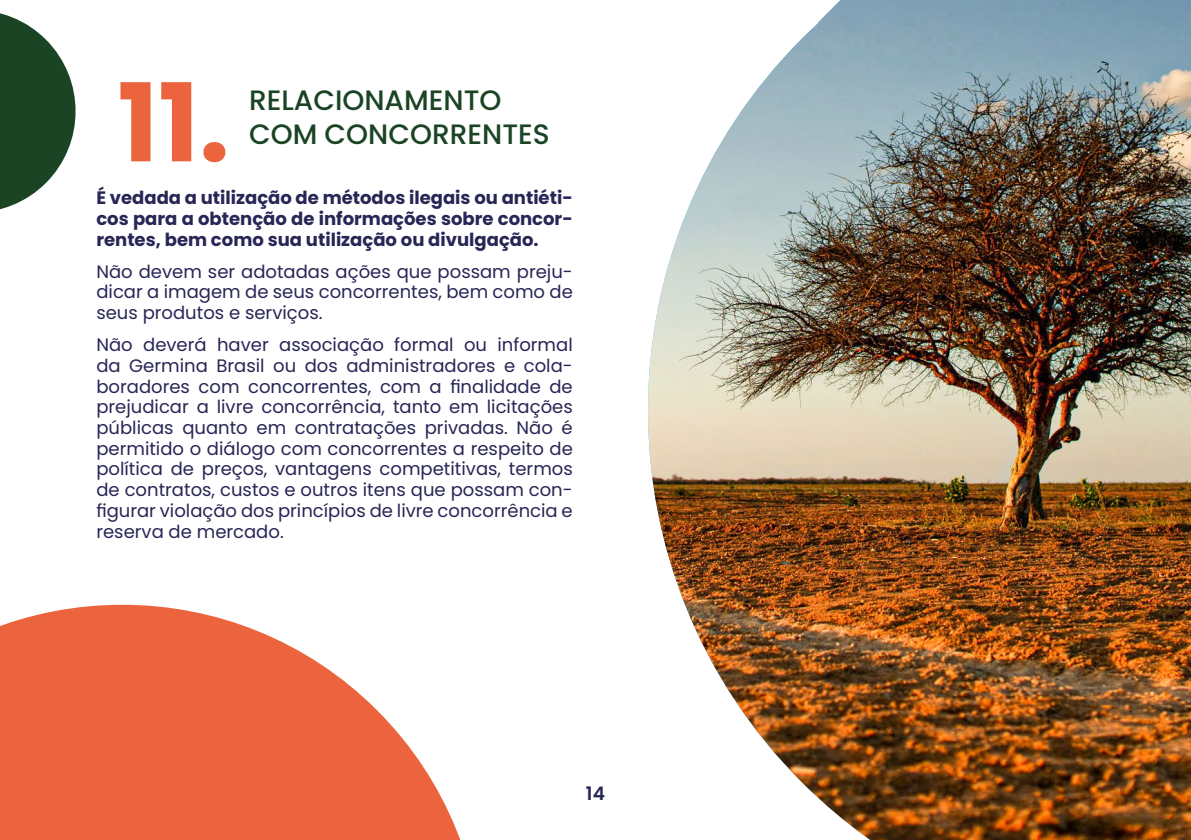
<style>
.page{position:relative;width:1191px;height:840px;background:#fff}
.page>*{position:absolute;margin:0;border:0;box-sizing:border-box;transform-origin:0 0}
.t1{font:700 108.4px "Poppins";color:#ec643e}
.t2{font:500 28px/33.6px "Poppins";color:#1b4425}
.t3{font:600 18.6px "Poppins";color:#282656}
.t4{font:18px/20.6px "Poppins";color:#282656;text-align:justify}
.t5{font:700 18px/20.8px "Poppins";color:#282656;text-align:justify}
</style>
<div class="page">
<svg style="left:0;top:13px;width:76px;height:197px"></svg>
<svg style="left:0;top:604px;width:460px;height:235px;fill:#ec643e"></svg>
<img style="left:648px;top:0;width:543px;height:839px">
<h1 class="t1" style="left:118px;top:60px;width:114px">11.</h1>
<p class="t5" style="left:96px;top:187px;width:478px">É vedada a utilização de métodos ilegais ou antiéti&shy;cos para a obtenção de informações sobre concor&shy;rentes, bem como sua utilização ou divulgação.</p>
<p class="t4" style="left:96px;top:261px;width:478px">Não devem ser adotadas ações que possam preju&shy;dicar a imagem de seus concorrentes, bem como de seus produtos e serviços.</p>
<p class="t4" style="left:96px;top:334px;width:478px">Não deverá haver associação formal ou informal da Germina Brasil ou dos administradores e cola&shy;boradores com concorrentes, com a finalidade de prejudicar a livre concorrência, tanto em licitações públicas quanto em contratações privadas. Não é permitido o diálogo com concorrentes a respeito de política de preços, vantagens competitivas, termos de contratos, custos e outros itens que possam con&shy;figurar violação dos princípios de livre concorrência e reserva de mercado.</p>
<h2 class="t2" style="left:249px;top:84px;width:302px">RELACIONAMENTO<br>COM CONCORRENTES</h2>
<p class="t3" style="left:586px;top:781px;width:21px">14</p>
</div>
